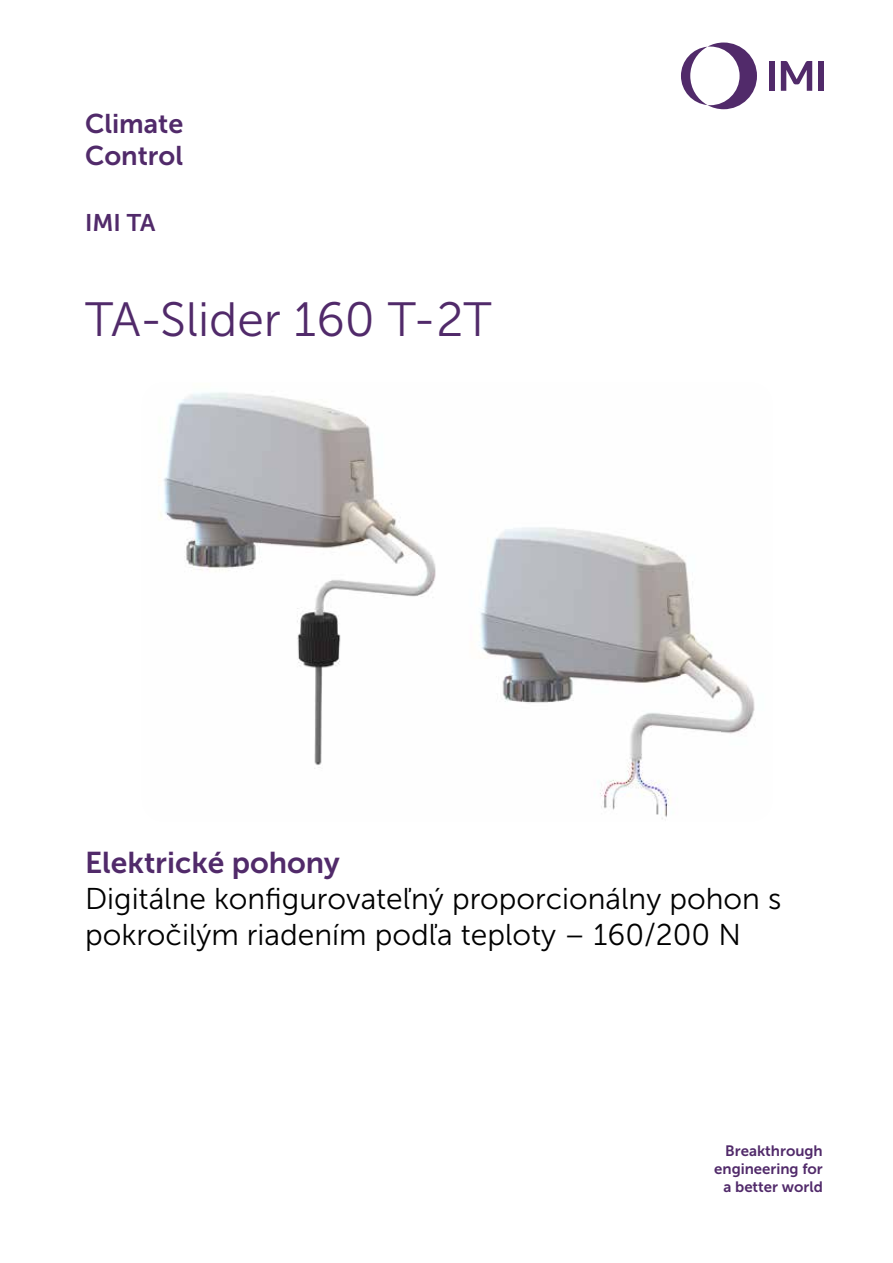
<style>
.page{position:relative;width:893px;height:1263px;background:#fff}
.page>*{position:absolute;margin:0;border:0;box-sizing:border-box;transform-origin:0 0}
.t1{font:48px "Museo Sans 300";color:#512a6a}
.t2{font:30px/36px "Museo Sans 300";color:#000}
.t3{font:30px "Museo Sans 700";color:#512a6a}
.t4{font:27px/32.4px "Museo Sans 700";color:#512a6a}
.t5{font:24px "Museo Sans 700";color:#512a6a}
.t6{font:15px/18px "Museo Sans 700";color:#512a6a;text-align:right}
</style>
<div class="page">
<svg style="left:681px;top:43px;width:76px;height:66px"></svg>
<div style="left:769px;top:61px;width:6px;height:30px;background:#512a6a"></div>
<div style="left:818px;top:61px;width:6px;height:30px;background:#512a6a"></div>
<svg style="left:781px;top:61px;width:31px;height:30px"></svg>
<img style="left:159px;top:392px;width:596px;height:427px">
<p class="t4" style="left:85px;top:107px;width:100px">Climate<br>Control</p>
<p class="t5" style="left:85px;top:210px;width:72px">IMI TA</p>
<h1 class="t1" style="left:85px;top:293px;width:408px">TA-Slider 160 T-2T</h1>
<p class="t3" style="left:85px;top:846px;width:256px">Elektrické pohony</p>
<p class="t2" style="left:85px;top:881px;width:698px">Digitálne konfigurovateľný proporcionálny pohon s pokročilým riadením podľa teploty – 160/200 N</p>
<p class="t6" style="left:714px;top:1142px;width:110px">Breakthrough engineering for a better world</p>
</div>
